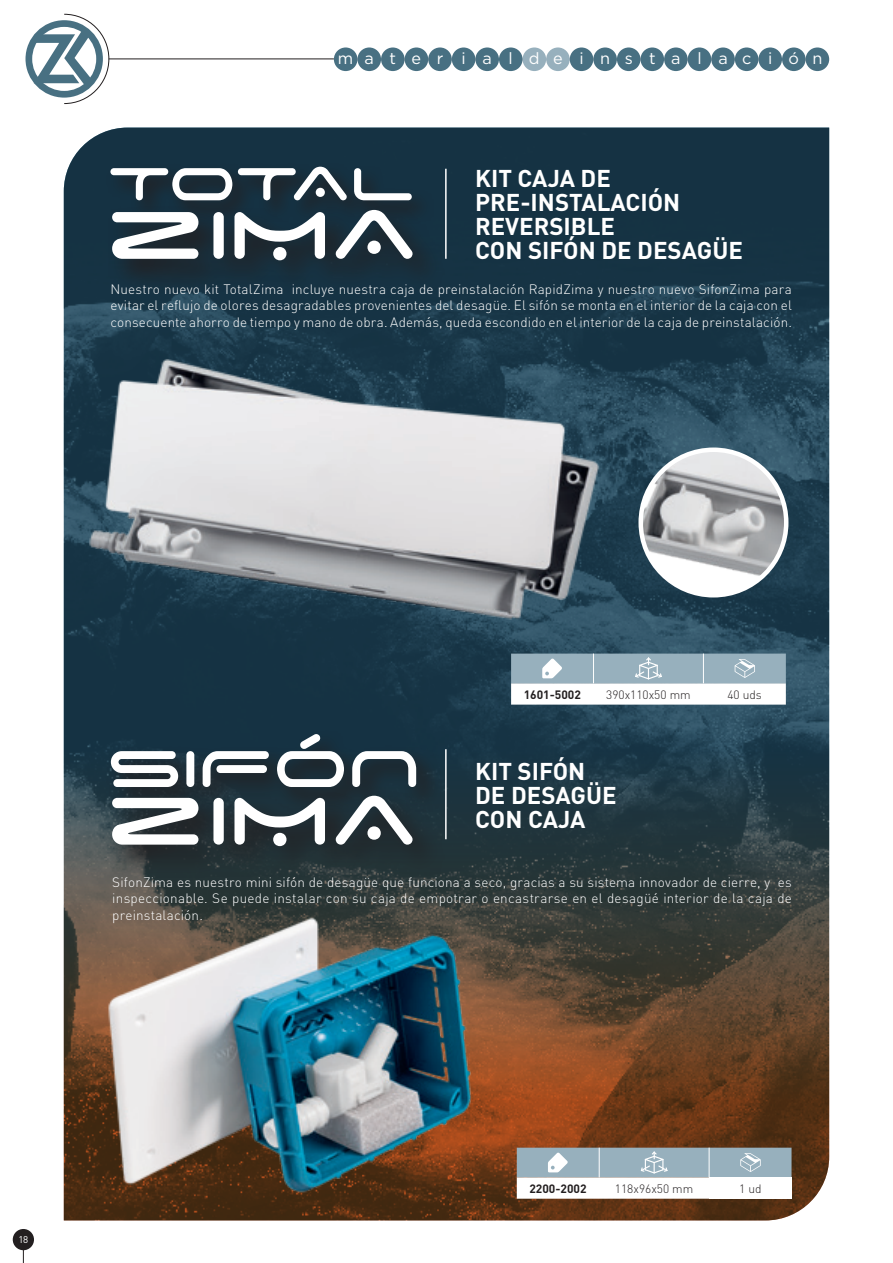
<style>
.page{position:relative;width:893px;height:1263px;background:#fff}
.page>*{position:absolute;margin:0;border:0;box-sizing:border-box;transform-origin:0 0}
.t1{font:107.25px "Space Age";color:#fff}
.t2{font:82.35px "Space Age";color:#fff}
.t3{font:73.8px "Space Age";letter-spacing:-.035em;color:#fff}
.t4{font:700 24px/24px "DIN";color:#fff}
.t5{font:16.2px "Gotham HTF";letter-spacing:1em;color:#fff}
.t6{font:300 13.5px/16.5px "DIN";letter-spacing:.015em;color:#fff;text-align:justify}
.t7{font:300 12px "DIN";color:#231f20}
.t8{font:700 12px "DIN";color:#231f20}
.t9{font:9.75px "DIN";color:#fff}
</style>
<div class="page">
<div style="left:13px;top:1229px;width:21px;height:21px;background:#231f20;border-radius:50%"></div>
<svg style="left:26px;top:14px;width:84px;height:90px"></svg>
<hr style="left:109px;top:59px;width:225px;height:1px;background:#231f20">
<div style="left:806px;top:47px;width:23px;height:24px;background:#487082;border-radius:50%"></div>
<div style="left:782px;top:47px;width:24px;height:24px;background:#487082;border-radius:50%"></div>
<div style="left:758px;top:47px;width:24px;height:24px;background:#487082;border-radius:50%"></div>
<div style="left:735px;top:47px;width:23px;height:24px;background:#487082;border-radius:50%"></div>
<div style="left:711px;top:47px;width:24px;height:24px;background:#487082;border-radius:50%"></div>
<div style="left:688px;top:47px;width:23px;height:24px;background:#487082;border-radius:50%"></div>
<div style="left:664px;top:47px;width:24px;height:24px;background:#487082;border-radius:50%"></div>
<div style="left:640px;top:47px;width:24px;height:24px;background:#487082;border-radius:50%"></div>
<div style="left:617px;top:47px;width:23px;height:24px;background:#487082;border-radius:50%"></div>
<div style="left:593px;top:47px;width:24px;height:24px;background:#487082;border-radius:50%"></div>
<div style="left:570px;top:47px;width:23px;height:24px;background:#487082;border-radius:50%"></div>
<div style="left:546px;top:47px;width:24px;height:24px;background:#97b0bd;border-radius:50%"></div>
<div style="left:523px;top:47px;width:23px;height:24px;background:#97b0bd;border-radius:50%"></div>
<div style="left:499px;top:47px;width:24px;height:24px;background:#487082;border-radius:50%"></div>
<div style="left:475px;top:47px;width:24px;height:24px;background:#487082;border-radius:50%"></div>
<div style="left:452px;top:47px;width:23px;height:24px;background:#487082;border-radius:50%"></div>
<div style="left:428px;top:47px;width:24px;height:24px;background:#487082;border-radius:50%"></div>
<div style="left:405px;top:47px;width:23px;height:24px;background:#487082;border-radius:50%"></div>
<div style="left:381px;top:47px;width:24px;height:24px;background:#487082;border-radius:50%"></div>
<div style="left:357px;top:47px;width:24px;height:24px;background:#487082;border-radius:50%"></div>
<div style="left:334px;top:47px;width:23px;height:24px;background:#487082;border-radius:50%"></div>
<svg style="left:23px;top:1250px;width:1px;height:13px"></svg>
<img style="left:64px;top:128px;width:765px;height:1092px">
<div style="left:106px;top:162px;width:328px;height:61px;background:#172e3c"></div>
<div style="left:106px;top:204px;width:338px;height:89px;background:#182d3a"></div>
<div style="left:106px;top:730px;width:336px;height:83px;background:linear-gradient(to right,#1b2f3b,#182f3b)"></div>
<svg style="left:106px;top:789px;width:338px;height:90px;background:#243136"></svg>
<svg style="left:511px;top:654px;width:275px;height:51px"></svg>
<svg style="left:520px;top:1148px;width:271px;height:51px"></svg>
<hr style="left:445px;top:169px;width:2px;height:90px;background:#fff">
<hr style="left:445px;top:749px;width:2px;height:90px;background:#fff">
<img style="left:63px;top:891px;width:457px;height:310px">
<img style="left:63px;top:285px;width:571px;height:386px">
<img style="left:641px;top:450px;width:145px;height:145px;border-radius:73px">
<div style="left:638px;top:447px;width:150px;height:150px;border:4px solid #fff;border-radius:50%"></div>
<p class="t5" style="left:338px;top:50px;width:486px">mater ialdein stala ció n</p>
<h3 class="t3" style="left:107px;top:150px;width:310px">TOTAL</h3>
<h1 class="t1" style="left:107px;top:186px;width:313px">ZIMA</h1>
<h3 class="t4" style="left:475px;top:165px;width:269px">KIT CAJA DE<br>PRE-INSTALACIÓN<br>REVERSIBLE<br>CON SIFÓN DE DESAGÜE</h3>
<p class="t6" style="left:110px;top:281px;width:683px">Nuestro nuevo kit TotalZima incluye nuestra caja de preinstalación RapidZima y nuestro nuevo SifonZima para evitar el reflujo de olores desagradables provenientes del desagüe. El sifón se monta en el interior de la caja con el consecuente ahorro de tiempo y mano de obra. Además, queda escondido en el interior de la caja de preinstalación.</p>
<h2 class="t2" style="left:107px;top:731px;width:315px">SIFÓN</h2>
<h1 class="t1" style="left:107px;top:772px;width:313px">ZIMA</h1>
<p class="t8" style="left:524px;top:687px;width:59px">1601-5002</p>
<p class="t7" style="left:606px;top:687px;width:86px">390x110x50 mm</p>
<p class="t7" style="left:727px;top:687px;width:36px">40 uds</p>
<h3 class="t4" style="left:475px;top:758px;width:143px">KIT SIFÓN<br>DE DESAGÜE<br>CON CAJA</h3>
<p class="t6" style="left:112px;top:874px;width:681px">SifonZima es nuestro mini sifón de desagüe que funciona a seco, gracias a su sistema innovador de cierre, y es inspeccionable. Se puede instalar con su caja de empotrar o encastrarse en el desagüé interior de la caja de preinstalación.</p>
<p class="t9" style="left:18px;top:1233px;width:11px">18</p>
<p class="t8" style="left:529px;top:1181px;width:59px">2200-2002</p>
<p class="t7" style="left:615px;top:1181px;width:80px">118x96x50 mm</p>
<p class="t7" style="left:739px;top:1181px;width:24px">1 ud</p>
</div>
